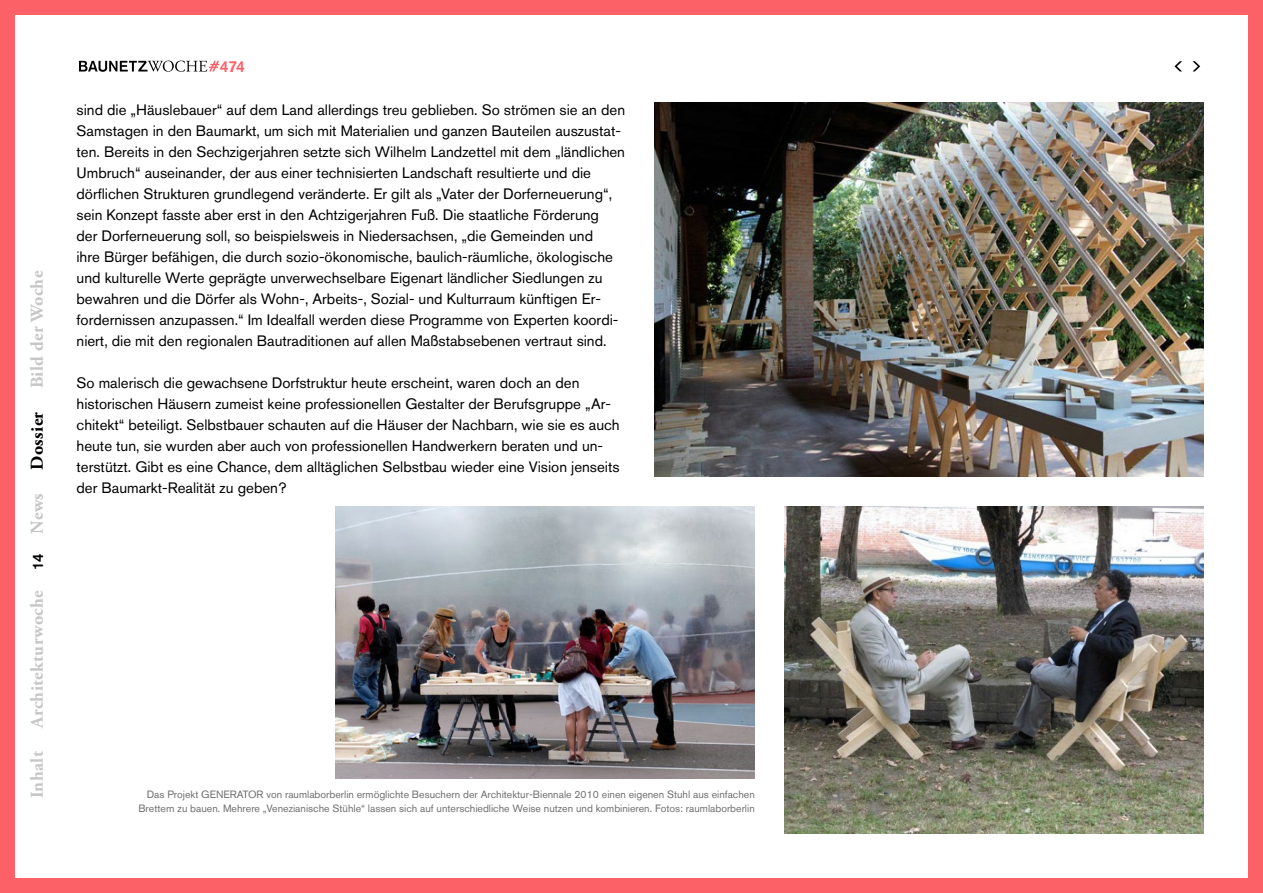
<style>
.page{position:relative;width:1263px;height:893px;background:#fff}
.page>*{position:absolute;margin:0;border:0;box-sizing:border-box;transform-origin:0 0}
.t1{font:700 18px "Adobe Garamond Pro";letter-spacing:.02em;color:#c6c6c6}
.t2{font:700 18px "Adobe Garamond Pro";letter-spacing:.02em;color:#000}
.t3{font:500 15.75px "Akzidenz Grotesk BQ";color:#fc6168}
.t4{font:15px/21px "Akzidenz Grotesk BQ";color:#000}
.t5{font:500 15px "Akzidenz Grotesk BQ";color:#000}
.t6{font:10.5px/13.5px "Akzidenz Grotesk BQ";color:#706f6f;text-align:right}
</style>
<div class="page">
<div style="left:0;top:0;width:1263px;height:893px;border:15px solid #fc6168"></div>
<svg style="left:1192px;top:61px;width:8px;height:10px"></svg>
<svg style="left:1174px;top:61px;width:8px;height:10px"></svg>
<img style="left:655px;top:102px;width:548px;height:374px">
<img style="left:784px;top:506px;width:419px;height:327px">
<img style="left:336px;top:506px;width:419px;height:272px">
<svg style="left:79px;top:61px;width:140px;height:11px"></svg>
<p class="t1" style="left:27px;top:388px;width:119px;rotate:-90deg">Bild der Woche</p>
<p class="t2" style="left:27px;top:470px;width:59px;rotate:-90deg">Dossier</p>
<p class="t1" style="left:27px;top:534px;width:42px;rotate:-90deg">News</p>
<p class="t5" style="left:29px;top:570px;width:18px;rotate:-90deg">14</p>
<p class="t1" style="left:27px;top:728px;width:139px;rotate:-90deg">Architekturwoche</p>
<p class="t1" style="left:27px;top:798px;width:49px;rotate:-90deg">Inhalt</p>
<p class="t3" style="left:220px;top:56px;width:27px">474</p>
<p class="t4" style="left:77px;top:99px;width:550px">sind die „Häuslebauer“ auf dem Land allerdings treu geblieben. So strömen sie an den Samstagen in den Baumarkt, um sich mit Materialien und ganzen Bauteilen auszustat&shy;ten. Bereits in den Sechzigerjahren setzte sich Wilhelm Landzettel mit dem „ländlichen Umbruch“ auseinander, der aus einer technisierten Landschaft resultierte und die dörflichen Strukturen grundlegend veränderte. Er gilt als „Vater der Dorferneuerung“, sein Konzept fasste aber erst in den Achtzigerjahren Fuß. Die staatliche Förderung<br>der Dorferneuerung soll, so beispielsweis in Niedersachsen, „die Gemeinden und<br>ihre Bürger befähigen, die durch sozio-ökonomische, baulich-räumliche, ökologische und kulturelle Werte geprägte unverwechselbare Eigenart ländlicher Siedlungen zu bewahren und die Dörfer als Wohn-, Arbeits-, Sozial- und Kulturraum künftigen Er&shy;fordernissen anzupassen.“ Im Idealfall werden diese Programme von Experten koordi&shy;niert, die mit den regionalen Bautraditionen auf allen Maßstabsebenen vertraut sind.</p>
<p class="t4" style="left:77px;top:372px;width:545px">So malerisch die gewachsene Dorfstruktur heute erscheint, waren doch an den historischen Häusern zumeist keine professionellen Gestalter der Berufsgruppe „Ar&shy;chitekt“ beteiligt. Selbstbauer schauten auf die Häuser der Nachbarn, wie sie es auch heute tun, sie wurden aber auch von professionellen Handwerkern beraten und un&shy;terstützt. Gibt es eine Chance, dem alltäglichen Selbstbau wieder eine Vision jenseits der Baumarkt-Realität zu geben?</p>
<p class="t6" style="left:138px;top:788px;width:618px">Das Projekt GENERATOR von raumlaborberlin ermöglichte Besuchern der Architektur-Biennale 2010 einen eigenen Stuhl aus einfachen<br>Brettern zu bauen. Mehrere „Venezianische Stühle“ lassen sich auf unterschiedliche Weise nutzen und kombinieren. Fotos: raumlaborberlin</p>
</div>
